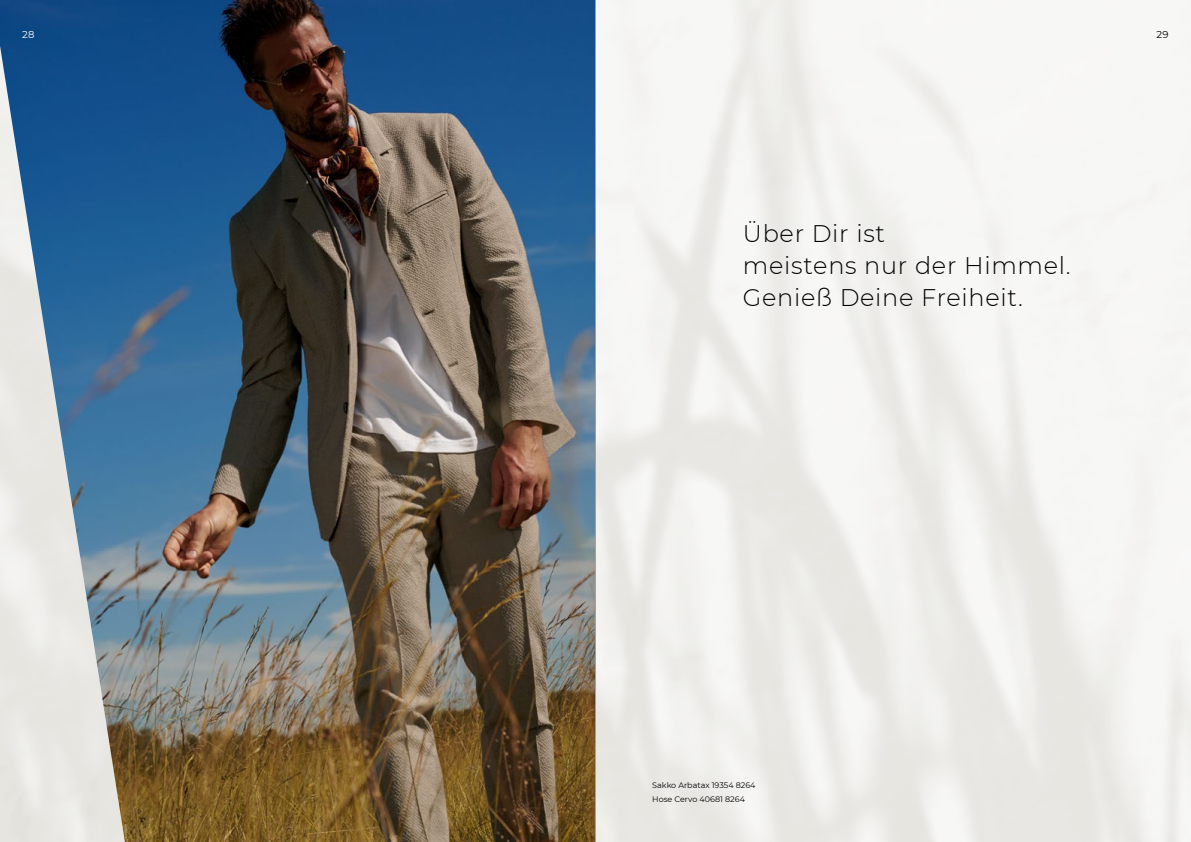
<style>
.page{position:relative;width:1191px;height:842px;background:#fff}
.page>*{position:absolute;margin:0;border:0;box-sizing:border-box;transform-origin:0 0}
.t1{font:300 24px/32px "Montserrat";letter-spacing:.03em;color:#000}
.t2{font:10px "Montserrat";color:#fff}
.t3{font:10px "Montserrat";color:#000}
.t4{font:8px/14px "Montserrat";color:#000}
</style>
<div class="page">
<img style="left:0;top:0;width:595px;height:842px">
<hr style="left:595px;top:0;width:1px;height:842px;background:#a4a093">
<p class="t2" style="left:22px;top:28px;width:14px">28</p>
<p class="t3" style="left:1156px;top:28px;width:14px">29</p>
<p class="t1" style="left:743px;top:216px;width:329px">Über Dir ist<br>meistens nur der Himmel.<br>Genieß Deine Freiheit.</p>
<p class="t4" style="left:652px;top:777px;width:105px">Sakko Arbatax 19354 8264<br>Hose Cervo 40681 8264</p>
</div>
